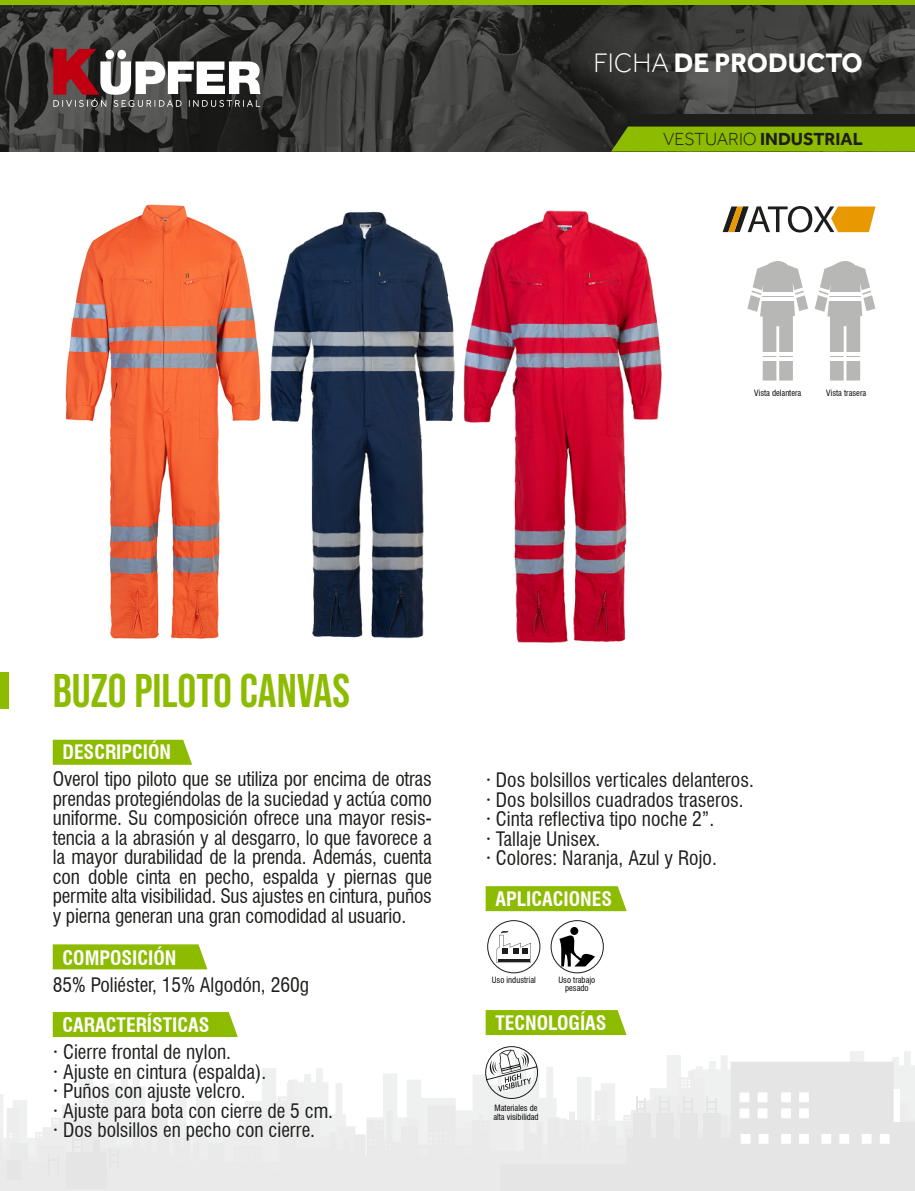
<style>
.page{position:relative;width:915px;height:1191px;background:#fff}
.page>*{position:absolute;margin:0;border:0;box-sizing:border-box;transform-origin:0 0}
.t1{font:47.1px "Bebas Neue";color:#8dbb00}
.t2{font:700 27.45px "Effra";color:#fff}
.t3{font:condensed 19.5px/19.5px "Swiss 721 BT";color:#1d1d1b}
.t4{font:700 condensed 19.5px "Swiss 721 BT";color:#fff}
.t5{font:700 18px "Effra";color:#1d1d1b}
.t6{font:condensed 8.55px/8.2px "Swiss 721 BT";color:#000;text-align:center}
.s1{font-weight:300}
</style>
<div class="page">
<img style="left:65px;top:204px;width:196px;height:435px">
<img style="left:270px;top:211px;width:185px;height:428px">
<img style="left:463px;top:210px;width:199px;height:433px">
<img style="left:0;top:5px;width:914px;height:147px">
<div style="left:0;top:0;width:914px;height:5px;background:#8dbb00"></div>
<svg style="left:611px;top:114px;width:303px;height:37px;background:#648209"></svg>
<svg style="left:53px;top:49px;width:207px;height:58px"></svg>
<div style="left:0;top:672px;width:9px;height:37px;background:#8dbb00"></div>
<svg style="left:485px;top:886px;width:141px;height:25px;background:#91bd09"></svg>
<div style="left:550px;top:920px;width:53px;height:53px;border:1px solid #1d1d1b;border-radius:50%"></div>
<svg style="left:559px;top:933px;width:36px;height:33px"></svg>
<div style="left:570px;top:927px;width:8px;height:8px;background:#000;border-radius:50%"></div>
<div style="left:487px;top:920px;width:53px;height:53px;border:1px solid #1d1d1b;border-radius:50%"></div>
<svg style="left:496px;top:930px;width:34px;height:33px"></svg>
<svg style="left:485px;top:1010px;width:141px;height:25px;background:#90bd08"></svg>
<svg style="left:0;top:1046px;width:914px;height:145px"></svg>
<svg style="left:53px;top:739px;width:139px;height:25px;background:#93bf0f"></svg>
<div style="left:53px;top:944px;width:154px;height:25px;background:#8dbb00"></div>
<div style="left:53px;top:1012px;width:185px;height:25px;background:#8dbb00"></div>
<svg style="left:722px;top:206px;width:153px;height:26px"></svg>
<svg style="left:747px;top:261px;width:60px;height:119px"></svg>
<hr style="left:761px;top:297px;width:33px;height:3px;background:#fff">
<hr style="left:762px;top:292px;width:32px;height:4px;background:#fff">
<svg style="left:814px;top:261px;width:61px;height:119px"></svg>
<hr style="left:828px;top:297px;width:33px;height:3px;background:#fff">
<hr style="left:829px;top:292px;width:32px;height:4px;background:#fff">
<h2 class="t2" style="left:593px;top:48px;width:271px"><span class="s1">FICHA</span> DE PRODUCTO</h2>
<p class="t5" style="left:663px;top:129px;width:201px"><span class="s1">VESTUARIO</span> INDUSTRIAL</p>
<p class="t6" style="left:754px;top:388px;width:49px">Vista delantera</p>
<p class="t6" style="left:826px;top:388px;width:41px">Vista trasera</p>
<h1 class="t1" style="left:53px;top:664px;width:298px">BUZO PILOTO CANVAS</h1>
<p class="t4" style="left:62px;top:740px;width:110px">DESCRIPCIÓN</p>
<p class="t3" style="left:53px;top:769px;width:380px;text-align:justify">Overol tipo piloto que se utiliza por encima de otras prendas protegiéndolas de la suciedad y actúa como uniforme. Su composición ofrece una mayor resis&shy;tencia a la abrasión y al desgarro, lo que favorece a la mayor durabilidad de la prenda. Además, cuenta con doble cinta en pecho, espalda y piernas que permite alta visibilidad. Sus ajustes en cintura, puños y pierna generan una gran comodidad al usuario.</p>
<p class="t4" style="left:63px;top:946px;width:115px">COMPOSICIÓN</p>
<p class="t3" style="left:53px;top:975px;width:258px">85% Poliéster, 15% Algodón, 260g</p>
<p class="t4" style="left:63px;top:1013px;width:148px">CARACTERÍSTICAS</p>
<p class="t3" style="left:53px;top:1042px;width:281px">· Cierre frontal de nylon.<br>· Ajuste en cintura (espalda).<br>· Puños con ajuste velcro.<br>· Ajuste para bota con cierre de 5 cm. · Dos bolsillos en pecho con cierre.</p>
<p class="t3" style="left:486px;top:770px;width:269px">· Dos bolsillos verticales delanteros. · Dos bolsillos cuadrados traseros.<br>· Cinta reflectiva tipo noche 2”.<br>· Tallaje Unisex.<br>· Colores: Naranja, Azul y Rojo.</p>
<p class="t4" style="left:495px;top:887px;width:118px">APLICACIONES</p>
<p class="t6" style="left:491px;top:975px;width:45px">Uso industrial</p>
<p class="t6" style="left:558px;top:975px;width:38px">Uso trabajo pesado</p>
<p class="t4" style="left:495px;top:1011px;width:113px">TECNOLOGÍAS</p>
<p class="t6" style="left:493px;top:1104px;width:47px;text-align:left">Materiales de alta visibilidad</p>
</div>
